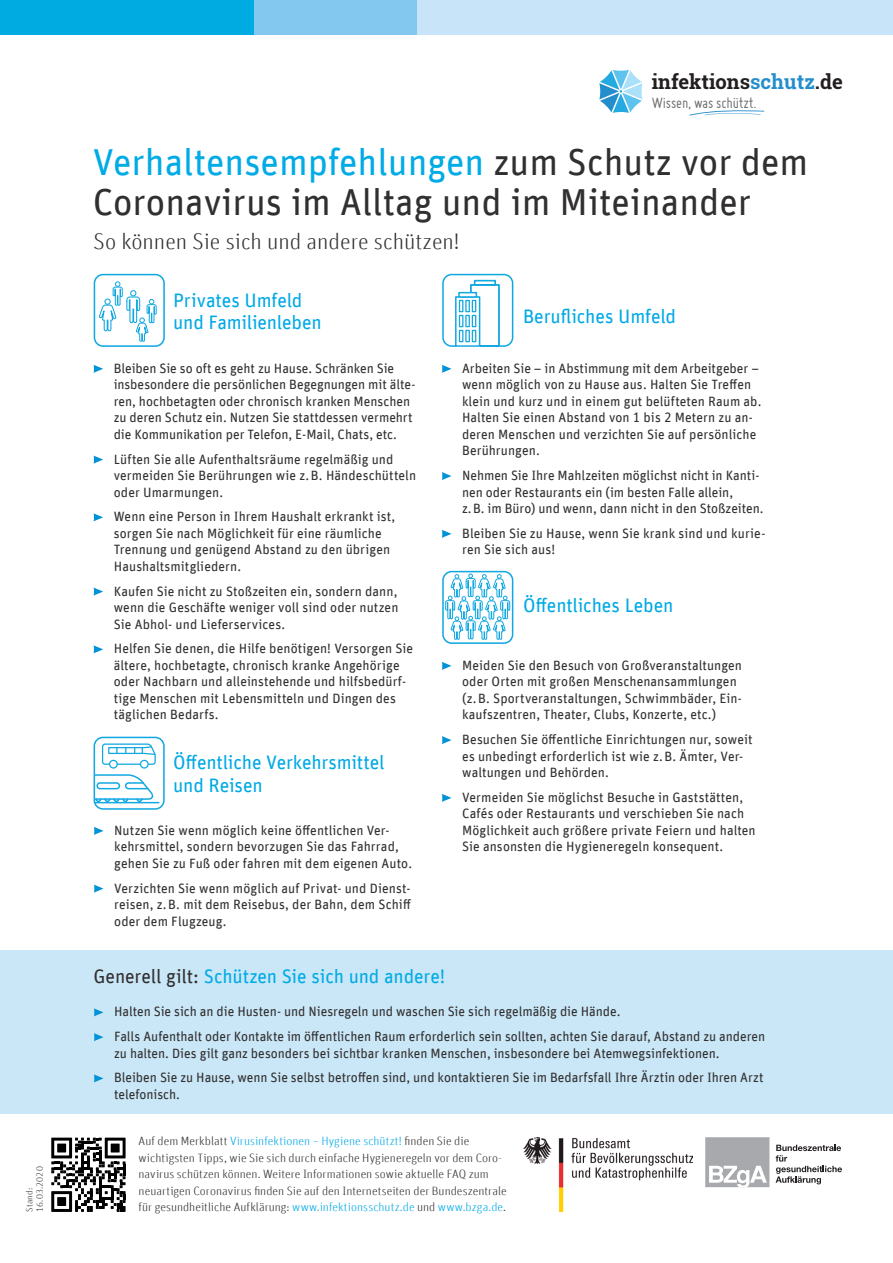
<style>
.page{position:relative;width:893px;height:1263px;background:#fff}
.page>*{position:absolute;margin:0;border:0;box-sizing:border-box;transform-origin:0 0}
.t1{font:37.5px/40.5px "Unit Offc Pro";color:#312f30}
.t2{font:300 22.5px "Unit Offc Pro";color:#312f30}
.t3{font:700 20.25px "Roboto Slab";color:#231f20}
.t4{font:19.5px/22.5px "Unit Offc Pro";letter-spacing:-.01em;color:#00a9e5}
.t5{font:19.5px "Unit Offc Pro";letter-spacing:-.01em;color:#00abe6}
.t6{font:16.2px "Miso";letter-spacing:-.015em;color:#6c6d70}
.t7{font:13.5px/16.5px "Unit Offc Pro";letter-spacing:.005em;color:#312f30}
.t8{font:300 12px/16.5px "Unit Offc Pro";color:#312f30}
.t9{font:300 12px "Unit Offc Pro";letter-spacing:.005em;color:#00a9e5}
.t10{font:300 9px/10.5px "Unit Offc Pro";letter-spacing:.02em;color:#312f30}
.s1{color:#248ecd}
.s2{color:#00abe6}
.s3{color:#312f30}
.s4{color:#00a9e5}
</style>
<div class="page">
<svg style="left:689px;top:110px;width:75px;height:6px"></svg>
<svg style="left:599px;top:70px;width:43px;height:43px"></svg>
<div style="left:705px;top:1137px;width:64px;height:50px;background:#a8a9ad"></div>
<svg style="left:776px;top:1145px;width:66px;height:39px"></svg>
<svg style="left:709px;top:1166px;width:58px;height:21px"></svg>
<svg style="left:51px;top:1137px;width:75px;height:75px"></svg>
<img style="left:523px;top:1137px;width:169px;height:74px">
<div style="left:0;top:0;width:254px;height:34px;background:#00abe2"></div>
<div style="left:254px;top:0;width:164px;height:34px;background:#83c8ee"></div>
<div style="left:418px;top:0;width:475px;height:34px;background:#c8e4f8"></div>
<div style="left:0;top:950px;width:893px;height:164px;background:#cae7f7"></div>
<svg style="left:442px;top:365px;width:9px;height:8px"></svg>
<svg style="left:442px;top:472px;width:9px;height:8px"></svg>
<svg style="left:442px;top:530px;width:9px;height:8px"></svg>
<svg style="left:94px;top:827px;width:10px;height:8px"></svg>
<svg style="left:94px;top:885px;width:10px;height:8px"></svg>
<svg style="left:94px;top:1008px;width:10px;height:8px"></svg>
<svg style="left:94px;top:1033px;width:10px;height:8px"></svg>
<svg style="left:94px;top:1074px;width:10px;height:8px"></svg>
<svg style="left:94px;top:365px;width:9px;height:8px"></svg>
<svg style="left:94px;top:456px;width:9px;height:8px"></svg>
<svg style="left:94px;top:513px;width:9px;height:8px"></svg>
<svg style="left:94px;top:588px;width:9px;height:8px"></svg>
<svg style="left:94px;top:645px;width:9px;height:8px"></svg>
<div style="left:94px;top:274px;width:71px;height:73px;border:2px solid #12a8e1;border-radius:9px"></div>
<svg style="left:99px;top:281px;width:58px;height:64px"></svg>
<div style="left:442px;top:274px;width:71px;height:73px;border:2px solid #12a8e1;border-radius:9px"></div>
<div style="left:470px;top:284px;width:30px;height:63px;border:2px solid #12a8e1"></div>
<div style="left:474px;top:280px;width:22px;height:6px;border:2px solid #12a8e1"></div>
<svg style="left:457px;top:298px;width:21px;height:47px"></svg>
<div style="left:455px;top:296px;width:25px;height:51px;border:1px solid #12a8e1"></div>
<hr style="left:459px;top:293px;width:17px;height:4px;background:#fff">
<div style="left:458px;top:292px;width:19px;height:6px;border:1px solid #12a8e1"></div>
<div style="left:459px;top:300px;width:4px;height:12px;border:1px solid #12a8e1"></div>
<div style="left:465px;top:300px;width:5px;height:12px;border:1px solid #12a8e1"></div>
<div style="left:472px;top:300px;width:4px;height:12px;border:1px solid #12a8e1"></div>
<div style="left:459px;top:315px;width:4px;height:12px;border:1px solid #12a8e1"></div>
<div style="left:465px;top:315px;width:5px;height:12px;border:1px solid #12a8e1"></div>
<div style="left:472px;top:315px;width:4px;height:12px;border:1px solid #12a8e1"></div>
<div style="left:459px;top:330px;width:4px;height:12px;border:1px solid #12a8e1"></div>
<div style="left:465px;top:330px;width:5px;height:12px;border:1px solid #12a8e1"></div>
<div style="left:472px;top:330px;width:4px;height:12px;border:1px solid #12a8e1"></div>
<div style="left:442px;top:571px;width:71px;height:73px;border:2px solid #12a8e1;border-radius:9px"></div>
<svg style="left:445px;top:574px;width:65px;height:66px"></svg>
<div style="left:94px;top:737px;width:71px;height:73px;border:2px solid #12a8e1;border-radius:9px"></div>
<div style="left:109px;top:760px;width:9px;height:9px;border:1px solid #12a8e1;border-radius:50%"></div>
<div style="left:140px;top:760px;width:9px;height:9px;border:1px solid #12a8e1;border-radius:50%"></div>
<svg style="left:102px;top:743px;width:54px;height:22px"></svg>
<svg style="left:94px;top:773px;width:62px;height:30px"></svg>
<hr style="left:95px;top:802px;width:64px;height:1px;background:#12a8e1">
<svg style="left:442px;top:662px;width:9px;height:8px"></svg>
<svg style="left:442px;top:736px;width:9px;height:8px"></svg>
<svg style="left:442px;top:794px;width:9px;height:8px"></svg>
<p class="t10" style="left:24px;top:1212px;width:47px;rotate:-90deg">Stand:<br>16.03.2020</p>
<h3 class="t3" style="left:652px;top:67px;width:193px">infektions<span class="s1">schutz</span>.de</h3>
<p class="t6" style="left:652px;top:94px;width:107px">Wissen, was schützt.</p>
<h1 class="t1" style="left:93px;top:140px;width:717px"><span class="s2">Verhaltensempfehlungen</span> zum Schutz vor dem<br>Coronavirus im Alltag und im Miteinander</h1>
<h2 class="t2" style="left:94px;top:227px;width:368px">So können Sie sich und andere schützen!</h2>
<h3 class="t4" style="left:173px;top:288px;width:150px">Privates Umfeld und Familienleben</h3>
<h3 class="t4" style="left:523px;top:304px;width:155px">Berufliches Umfeld</h3>
<p class="t7" style="left:114px;top:359px;width:303px">Bleiben Sie so oft es geht zu Hause. Schränken Sie insbesondere die persönlichen Begegnungen mit älte&shy;ren, hochbetagten oder chronisch kranken Menschen zu deren Schutz ein. Nutzen Sie stattdessen vermehrt die Kommunikation per Telefon, E-Mail, Chats, etc.</p>
<p class="t7" style="left:114px;top:450px;width:304px">Lüften Sie alle Aufenthaltsräume regelmäßig und vermeiden Sie Berührungen wie z.B. Händeschütteln oder Umarmungen.</p>
<p class="t7" style="left:114px;top:508px;width:283px">Wenn eine Person in Ihrem Haushalt erkrankt ist, sorgen Sie nach Möglichkeit für eine räumliche Trennung und genügend Abstand zu den übrigen Haushaltsmitgliedern.</p>
<p class="t7" style="left:114px;top:582px;width:286px;text-align:justify">Kaufen Sie nicht zu Stoßzeiten ein, sondern dann, wenn die Geschäfte weniger voll sind oder nutzen Sie Abhol- und Lieferservices.</p>
<p class="t7" style="left:114px;top:640px;width:301px">Helfen Sie denen, die Hilfe benötigen! Versorgen Sie ältere, hochbetagte, chronisch kranke Angehörige oder Nachbarn und alleinstehende und hilfsbedürf&shy;tige Menschen mit Lebensmitteln und Dingen des täglichen Bedarfs.</p>
<h3 class="t4" style="left:173px;top:750px;width:213px">Öffentliche Verkehrsmittel und Reisen</h3>
<p class="t7" style="left:114px;top:821px;width:299px">Nutzen Sie wenn möglich keine öffentlichen Ver&shy;kehrsmittel, sondern bevorzugen Sie das Fahrrad, gehen Sie zu Fuß oder fahren mit dem eigenen Auto.</p>
<p class="t7" style="left:114px;top:879px;width:298px;text-align:justify">Verzichten Sie wenn möglich auf Privat- und Dienst&shy;reisen, z.B. mit dem Reisebus, der Bahn, dem Schiff oder dem Flugzeug.</p>
<h3 class="t5" style="left:94px;top:963px;width:353px"><span class="s3">Generell gilt:</span> Schützen Sie sich und andere!</h3>
<p class="t7" style="left:462px;top:359px;width:301px">Arbeiten Sie – in Abstimmung mit dem Arbeitgeber – wenn möglich von zu Hause aus. Halten Sie Treffen klein und kurz und in einem gut belüfteten Raum ab.<br>Halten Sie einen Abstand von 1 bis 2 Metern zu an&shy;deren Menschen und verzichten Sie auf persönliche Berührungen.</p>
<p class="t7" style="left:462px;top:466px;width:303px">Nehmen Sie Ihre Mahlzeiten möglichst nicht in Kanti&shy;nen oder Restaurants ein (im besten Falle allein,<br>z.B. im Büro) und wenn, dann nicht in den Stoßzeiten.</p>
<p class="t7" style="left:462px;top:524px;width:305px">Bleiben Sie zu Hause, wenn Sie krank sind und kurie&shy;ren Sie sich aus!</p>
<h3 class="t4" style="left:523px;top:593px;width:152px">Öffentliches Leben</h3>
<p class="t7" style="left:462px;top:656px;width:281px">Meiden Sie den Besuch von Großveranstaltungen oder Orten mit großen Menschenansammlungen (z.B. Sportveranstaltungen, Schwimmbäder, Ein&shy;kaufszentren, Theater, Clubs, Konzerte, etc.)</p>
<p class="t7" style="left:462px;top:730px;width:292px">Besuchen Sie öffentliche Einrichtungen nur, soweit es unbedingt erforderlich ist wie z.B. Ämter, Ver&shy;waltungen und Behörden.</p>
<p class="t7" style="left:462px;top:788px;width:295px">Vermeiden Sie möglichst Besuche in Gaststätten, Cafés oder Restaurants und verschieben Sie nach Möglichkeit auch größere private Feiern und halten Sie ansonsten die Hygieneregeln konsequent.</p>
<p class="t7" style="left:114px;top:999px;width:653px;line-height:24.8px">Halten Sie sich an die Husten- und Niesregeln und waschen Sie sich regelmäßig die Hände.<br>Falls Aufenthalt oder Kontakte im öffentlichen Raum erforderlich sein sollten, achten Sie darauf, Abstand zu anderen</p>
<p class="t7" style="left:114px;top:1040px;width:651px;line-height:24.8px">zu halten. Dies gilt ganz besonders bei sichtbar kranken Menschen, insbesondere bei Atemwegsinfektionen.<br>Bleiben Sie zu Hause, wenn Sie selbst betroffen sind, und kontaktieren Sie im Bedarfsfall Ihre Ärztin oder Ihren Arzt</p>
<p class="t7" style="left:114px;top:1085px;width:67px">telefonisch.</p>
<p class="t8" style="left:139px;top:1133px;width:370px">Auf dem Merkblatt <span class="s4">Virusinfektionen – Hygiene schützt!</span> finden Sie die wichtigsten Tipps, wie Sie sich durch einfache Hygieneregeln vor dem Coro&shy;navirus schützen können. Weitere Informationen sowie aktuelle FAQ zum neuartigen Coronavirus finden Sie auf den Internetseiten der Bundeszentrale</p>
<p class="t9" style="left:139px;top:1199px;width:369px"><span class="s3">für gesundheitliche Aufklärung:</span> www.infektionsschutz.de <span class="s3">und</span> www.bzga.de<span class="s3">.</span></p>
</div>
